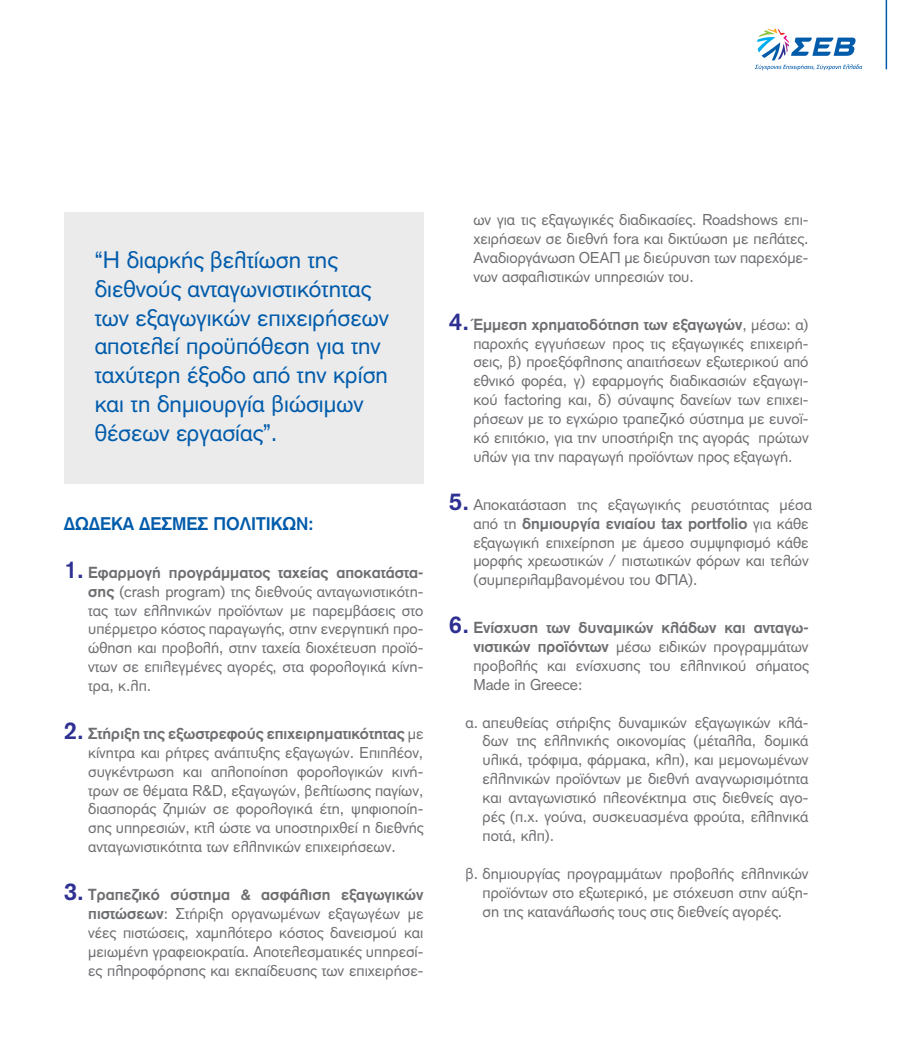
<style>
.page{position:relative;width:915px;height:1042px;background:#fff}
.page>*{position:absolute;margin:0;border:0;box-sizing:border-box;transform-origin:0 0}
.t1{font:24px/28.8px "PF Akzidenz";color:#005baa}
.t2{font:700 18px "PF Akzidenz";color:#005baa}
.t3{font:15.75px/18.9px "PF Akzidenz";color:#6d6e71;text-align:justify}
.s1{font-weight:700;font-size:24px;color:#2e3092}
.s2{font-weight:700}
</style>
<div class="page">
<svg style="left:755px;top:28px;width:106px;height:42px"></svg>
<hr style="left:885px;top:0;width:1px;height:69px;background:#005baa">
<div style="left:64px;top:213px;width:359px;height:271px;background:#ebebec"></div>
<h1 class="t1" style="left:95px;top:245px;width:295px">“H διαρκής βελτίωση της διεθνούς ανταγωνιστικότητας των εξαγωγικών επιχειρήσεων αποτελεί προϋπόθεση για την ταχύτερη έξοδο από την κρίση και τη δηµιουργία βιώσιµων θέσεων εργασίας”.</h1>
<p class="t2" style="left:64px;top:513px;width:251px">∆Ω∆ΕΚΑ ∆ΕΣΜΕΣ ΠΟΛΙΤΙΚΩΝ:</p>
<p class="t3" style="left:88px;top:563px;width:336px;text-indent:-24px"><span class="s1">1.</span> <span class="s2">Εφαρµογή προγράµµατος ταχείας αποκατάστα&shy;σης</span> (crash program) της διεθνούς ανταγωνιστικότη&shy;τας των ελληνικών προϊόντων µε παρεµβάσεις στο υπέρµετρο κόστος παραγωγής, στην ενεργητική προ&shy;ώθηση και προβολή, στην ταχεία διοχέτευση προϊό&shy;ντων σε επιλεγµένες αγορές, στα φορολογικά κίνη&shy;τρα, κ.λπ.</p>
<p class="t3" style="left:88px;top:724px;width:336px;text-indent:-24px"><span class="s1">2.</span> <span class="s2">Στήριξη της εξωστρεφούς επιχειρηµατικότητας</span> µε κίνητρα και ρήτρες ανάπτυξης εξαγωγών. Επιπλέον, συγκέντρωση και απλοποίηση φορολογικών κινή&shy;τρων σε θέµατα R&amp;D, εξαγωγών, βελτίωσης παγίων, διασποράς ζηµιών σε φορολογικά έτη, ψηφιοποίη&shy;σης υπηρεσιών, κτλ ώστε να υποστηριχθεί η διεθνής ανταγωνιστικότητα των ελληνικών επιχειρήσεων.</p>
<p class="t3" style="left:88px;top:885px;width:336px;text-indent:-24px"><span class="s1">3.</span> <span class="s2">Τραπεζικό σύστηµα &amp; ασφάλιση εξαγωγικών πιστώσεων</span>: Στήριξη οργανωµένων εξαγωγέων µε νέες πιστώσεις, χαµηλότερο κόστος δανεισµού και µειωµένη γραφειοκρατία. Αποτελεσµατικές υπηρεσί&shy;ες πληροφόρησης και εκπαίδευσης των επιχειρήσε-</p>
<p class="t3" style="left:473px;top:210px;width:336px">ων για τις εξαγωγικές διαδικασίες. Roadshows επι&shy;χειρήσεων σε διεθνή fora και δικτύωση µε πελάτες.<br>Αναδιοργάνωση ΟΕΑΠ µε διεύρυνση των παρεχόµε&shy;νων ασφαλιστικών υπηρεσιών του.</p>
<p class="t3" style="left:473px;top:315px;width:336px;text-indent:-24px"><span class="s1">4.</span> <span class="s2">Έµµεση χρηµατοδότηση των εξαγωγών</span>, µέσω: α) παροχής εγγυήσεων προς τις εξαγωγικές επιχειρή&shy;σεις, β) προεξόφλησης απαιτήσεων εξωτερικού από εθνικό φορέα, γ) εφαρµογής διαδικασιών εξαγωγι&shy;κού factoring και, δ) σύναψης δανείων των επιχει&shy;ρήσεων µε το εγχώριο τραπεζικό σύστηµα µε ευνοϊ&shy;κό επιτόκιο, για την υποστήριξη της αγοράς πρώτων υλών για την παραγωγή προϊόντων προς εξαγωγή.</p>
<p class="t3" style="left:473px;top:495px;width:340px;text-align:left;text-indent:-24px"><span class="s1">5.</span> Αποκατάσταση της εξαγωγικής ρευστότητας µέσα από τη <span class="s2">δηµιουργία ενιαίου tax portfolio</span> για κάθε εξαγωγική επιχείρηση µε άµεσο συµψηφισµό κάθε µορφής χρεωστικών / πιστωτικών φόρων και τελών (συµπεριλαµβανοµένου του ΦΠΑ).</p>
<p class="t3" style="left:473px;top:618px;width:336px;text-indent:-24px"><span class="s1">6.</span> <span class="s2">Ενίσχυση των δυναµικών κλάδων και ανταγω&shy;νιστικών προϊόντων</span> µέσω ειδικών προγραµµάτων προβολής και ενίσχυσης του ελληνικού σήµατος Made in Greece:</p>
<p class="t3" style="left:482px;top:713px;width:327px;text-indent:-17px">α. απευθείας στήριξης δυναµικών εξαγωγικών κλά&shy;δων της ελληνικής οικονοµίας (µέταλλα, δοµικά υλικά, τρόφιµα, φάρµακα, κλπ), και µεµονωµένων ελληνικών προϊόντων µε διεθνή αναγνωρισιµότητα και ανταγωνιστικό πλεονέκτηµα στις διεθνείς αγο&shy;ρές (π.χ. γούνα, συσκευασµένα φρούτα, ελληνικά ποτά, κλπ).</p>
<p class="t3" style="left:482px;top:864px;width:327px;text-indent:-17px">β. δηµιουργίας προγραµµάτων προβολής ελληνικών προϊόντων στο εξωτερικό, µε στόχευση στην αύξη&shy;ση της κατανάλωσής τους στις διεθνείς αγορές.</p>
</div>
